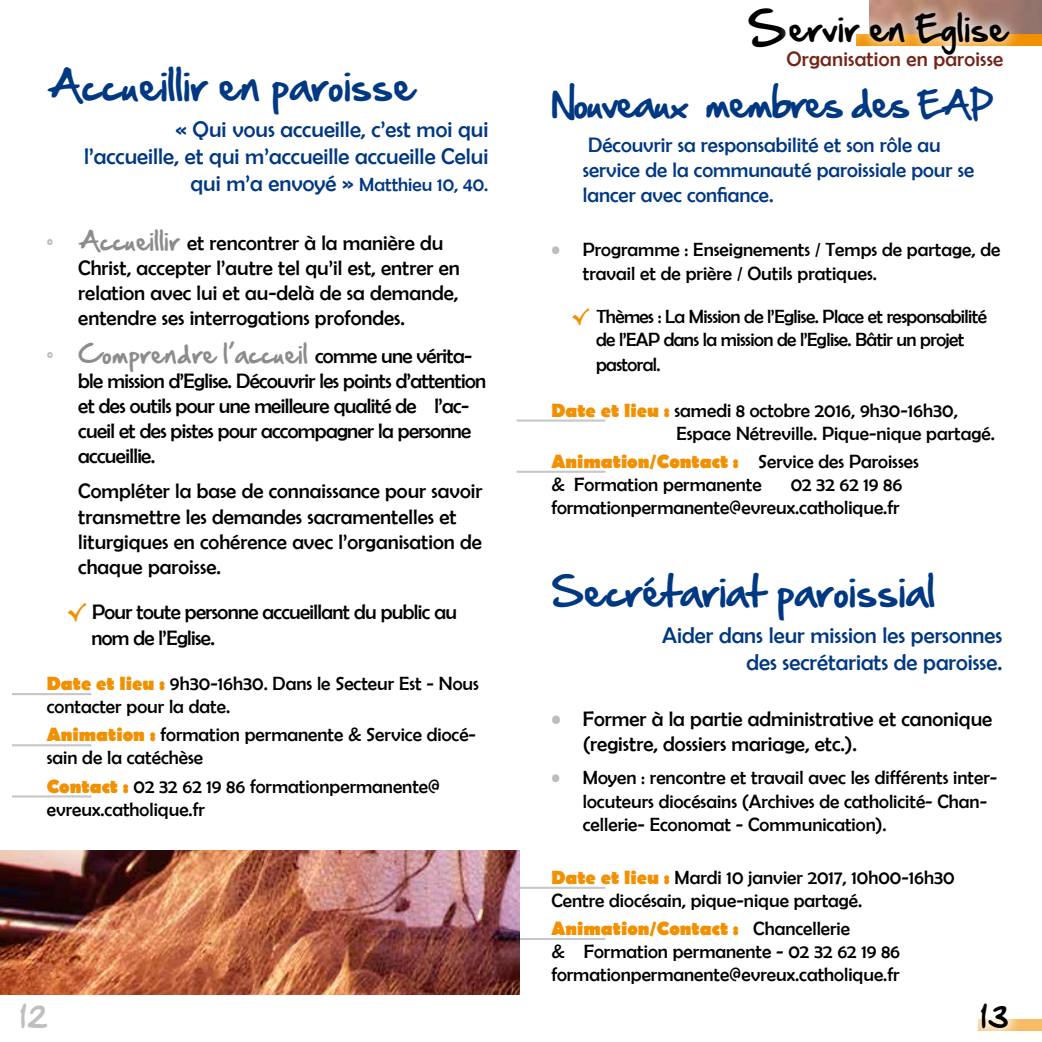
<style>
.page{position:relative;width:1042px;height:1042px;background:#fff}
.page>*{position:absolute;margin:0;border:0;box-sizing:border-box;transform-origin:0 0}
.t1{font:36.75px "Hand Of Sean";color:#003882}
.t2{font:35px "Hand Of Sean";letter-spacing:-.05em;color:#003882}
.t3{font:31.5px "Hand Of Sean";letter-spacing:.01em;color:#000}
.t4{font:28px "Hand Of Sean";color:#bfbfbf}
.t5{font:28px "Hand Of Sean";color:#000}
.t6{font:22.75px/27.3px "Berlin Sans FB";color:#003882;text-align:right}
.t7{font:22.75px "Hand Of Sean";letter-spacing:.01em;color:#8c8c8c}
.t8{font:21px/25.2px "Berlin Sans FB";color:#000}
.t9{font:21px/25.2px "Berlin Sans FB";letter-spacing:-.03em;color:#000}
.t10{font:21px/25.2px "Berlin Sans FB";color:#003882}
.t11{font:21px "Berlin Sans FB";letter-spacing:.01em;color:#742519}
.t12{font:19.25px/23.1px "Berlin Sans FB";color:#000}
.t13{font:19.25px/23.1px "Berlin Sans FB";letter-spacing:-.03em;color:#000;text-align:center}
.t14{font:19.25px "Berlin Sans FB";color:#003882}
.s1{font-size:22.75px}
.s2{font-family:"Hand Of Sean";font-size:22.75px;color:#bbbdbe}
.s3{font-family:"Hand Of Sean";font-size:22.75px;color:#8c8c8c}
.s4{color:#bbbdbe}
.s5{font-family:"Berlin Sans FB";font-size:21px;color:#000}
.s6{color:#f19000}
.s7{font-weight:700;color:#f19000}
.s8{font-size:31.5px}
</style>
<div class="page">
<img style="left:1022px;top:0;width:20px;height:35px">
<div style="left:856px;top:35px;width:186px;height:11px;background:#f19000"></div>
<div style="left:776px;top:0;width:246px;height:69px;background:#fff;opacity:.75"></div>
<div style="left:978px;top:1019px;width:64px;height:11px;background:#f6bc66"></div>
<div style="left:967px;top:989px;width:54px;height:52px;background:#fff;opacity:.75"></div>
<hr style="left:12px;top:693px;width:79px;height:2px;background:#c6c7c8">
<hr style="left:12px;top:744px;width:79px;height:2px;background:#c6c7c8">
<hr style="left:12px;top:795px;width:79px;height:2px;background:#c6c7c8">
<hr style="left:517px;top:419px;width:88px;height:3px;background:#c6c7c8">
<hr style="left:517px;top:471px;width:88px;height:2px;background:#c6c7c8">
<hr style="left:517px;top:887px;width:88px;height:2px;background:#c6c7c8">
<hr style="left:517px;top:938px;width:88px;height:2px;background:#c6c7c8">
<img style="left:0;top:850px;width:520px;height:144px">
<svg style="left:776px;top:0;width:26px;height:63px"></svg>
<h1 class="t1" style="left:47px;top:52px;width:369px">Accueillir en paroisse</h1>
<p class="t6" style="left:84px;top:115px;width:406px">« Qui vous accueille, c’est moi qui l’accueille, et qui m’accueille accueille Celui</p>
<p class="t14" style="left:190px;top:174px;width:299px"><span class="s1">qui m’a envoyé »</span> Matthieu 10, 40.</p>
<p class="t8" style="left:78px;top:230px;width:383px;text-indent:-31px"><span class="s2">•</span> <span class="s3">Accueillir</span> et rencontrer à la manière du Christ, accepter l’autre tel qu’il est, entrer en relation avec lui et au-delà de sa demande, entendre ses interrogations profondes.</p>
<p class="t7" style="left:47px;top:333px;width:427px"><span class="s4">•</span> Comprendre l’accueil <span class="s5">comme une vérita-</span></p>
<p class="t9" style="left:78px;top:368px;width:409px">ble mission d’Eglise. Découvrir les points d’attention et des outils pour une meilleure qualité de l’ac&shy;cueil et des pistes pour accompagner la personne accueillie.</p>
<p class="t8" style="left:78px;top:478px;width:406px">Compléter la base de connaissance pour savoir transmettre les demandes sacramentelles et liturgiques en cohérence avec l’organisation de chaque paroisse.</p>
<p class="t9" style="left:91px;top:599px;width:367px;text-indent:-25px"><span class="s6">√</span> Pour toute personne accueillant du public au nom de l’Eglise.</p>
<p class="t12" style="left:47px;top:672px;width:434px"><span class="s7">Date et lieu :</span> 9h30-16h30. Dans le Secteur Est - Nous contacter pour la date.</p>
<p class="t12" style="left:47px;top:723px;width:431px"><span class="s7">Animation :</span> formation permanente &amp; Service diocé&shy;sain de la catéchèse</p>
<p class="t12" style="left:47px;top:774px;width:395px"><span class="s7">Contact :</span> 02 32 62 19 86 formationpermanente@ evreux.catholique.fr</p>
<h3 class="t3" style="left:789px;top:1px;width:220px">ervir en Eglise</h3>
<p class="t11" style="left:786px;top:47px;width:218px">Organisation en paroisse</p>
<h2 class="t2" style="left:551px;top:72px;width:444px">Nouveaux membres des <span class="s8">EAP</span></h2>
<p class="t10" style="left:583px;top:132px;width:393px">Découvrir sa responsabilité et son rôle au service de la communauté paroissiale pour se lancer avec confiance.</p>
<p class="t12" style="left:583px;top:238px;width:419px;text-indent:-31px"><span class="s4">•</span> Programme : Enseignements / Temps de partage, de travail et de prière / Outils pratiques.</p>
<p class="t13" style="left:571px;top:304px;width:417px"><span class="s6">√</span> Thèmes : La Mission de l’Eglise. Place et responsabilité de l’EAP dans la mission de l’Eglise. Bâtir un projet</p>
<p class="t13" style="left:596px;top:353px;width:66px">pastoral.</p>
<p class="t12" style="left:676px;top:398px;width:320px;text-indent:-125px"><span class="s7">Date et lieu :</span> samedi 8 octobre 2016, 9h30-16h30,<br>Espace Nétreville. Pique-nique partagé.</p>
<p class="t12" style="left:551px;top:450px;width:369px"><span class="s7">Animation/Contact :</span> Service des Paroisses &amp; Formation permanente</p>
<p class="t12" style="left:551px;top:473px;width:352px;text-align:right">02 32 62 19 86 formationpermanente@evreux.catholique.fr</p>
<h1 class="t1" style="left:551px;top:558px;width:385px">Secrétariat paroissial</h1>
<p class="t6" style="left:662px;top:621px;width:342px">Aider dans leur mission les personnes des secrétariats de paroisse.</p>
<p class="t8" style="left:583px;top:706px;width:411px;text-indent:-32px"><span class="s4">•</span> Former à la partie administrative et canonique (registre, dossiers mariage, etc.).</p>
<p class="t12" style="left:583px;top:766px;width:416px;text-indent:-31px"><span class="s4">•</span> Moyen : rencontre et travail avec les différents inter&shy;locuteurs diocésains (Archives de catholicité- Chan&shy;cellerie- Economat - Communication).</p>
<p class="t12" style="left:551px;top:865px;width:405px"><span class="s7">Date et lieu :</span> Mardi 10 janvier 2017, 10h00-16h30<br>Centre diocésain, pique-nique partagé.</p>
<p class="t12" style="left:551px;top:917px;width:350px"><span class="s7">Animation/Contact :</span> Chancellerie<br>&amp; Formation permanente - 02 32 62 19 86 formationpermanente@evreux.catholique.fr</p>
<h3 class="t4" style="left:20px;top:991px;width:30px">12</h3>
<h3 class="t5" style="left:980px;top:991px;width:30px">13</h3>
</div>
